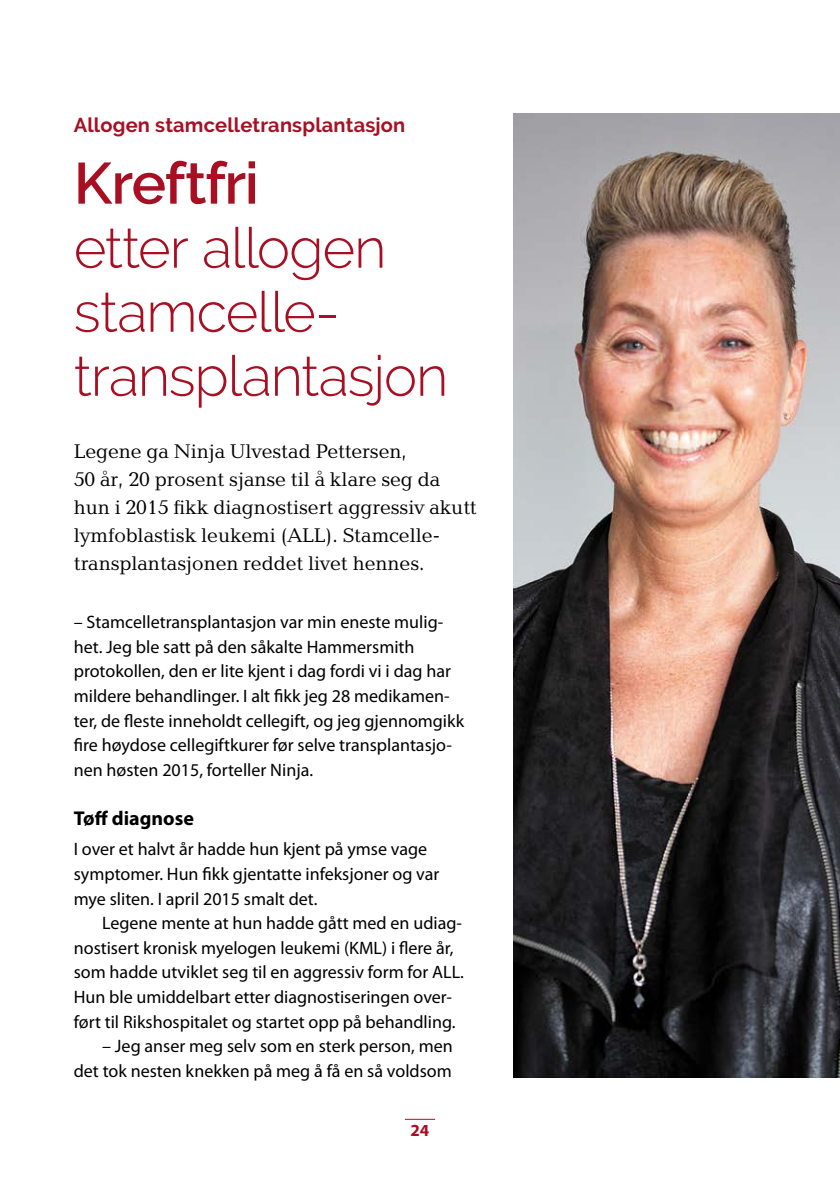
<style>
.page{position:relative;width:840px;height:1191px;background:#fff}
.page>*{position:absolute;margin:0;border:0;box-sizing:border-box;transform-origin:0 0}
.t1{font:600 58px "Raleway";letter-spacing:-.025em;color:#a80f22}
.t2{font:300 56px/64px "Raleway";letter-spacing:-.02em;color:#a80f22}
.t3{font:20.4px/28px "Baltica";color:#000}
.t4{font:700 20px "Raleway";letter-spacing:.01em;color:#a80f22}
.t5{font:700 20px "Myriad Pro";color:#000}
.t6{font:18px/24.6px "Myriad Pro";color:#000}
.t7{font:700 17px "Myriad Pro";color:#a80f22}
</style>
<div class="page">
<hr style="left:404px;top:1118px;width:31px;height:1px;background:#a80f22">
<img style="left:513px;top:113px;width:326px;height:964px">
<p class="t4" style="left:74px;top:114px;width:333px">Allogen stamcelletransplantasjon</p>
<h1 class="t1" style="left:74px;top:150px;width:186px">Kreftfri</h1>
<h2 class="t2" style="left:74px;top:216px;width:376px">etter allogen stamcelle&shy;transplantasjon</h2>
<p class="t3" style="left:74px;top:438px;width:404px">Legene ga Ninja Ulvestad Pettersen,<br>50 år, 20 prosent sjanse til å klare seg da hun i 2015 fikk diagnostisert aggressiv akutt lymfoblastisk leukemi (ALL). Stamcelle&shy;transplantasjonen reddet livet hennes.</p>
<p class="t6" style="left:74px;top:610px;width:392px">– Stamcelletransplantasjon var min eneste mulig&shy;het. Jeg ble satt på den såkalte Hammersmith protokollen, den er lite kjent i dag fordi vi i dag har mildere behandlinger. I alt fikk jeg 28 medikamen&shy;ter, de fleste inneholdt cellegift, og jeg gjennomgikk fire høydose cellegiftkurer før selve transplantasjo&shy;nen høsten 2015, forteller Ninja.</p>
<p class="t5" style="left:74px;top:807px;width:122px">Tøff diagnose</p>
<p class="t6" style="left:74px;top:837px;width:367px">I over et halvt år hadde hun kjent på ymse vage symptomer. Hun fikk gjentatte infeksjoner og var mye sliten. I april 2015 smalt det.</p>
<p class="t6" style="left:74px;top:911px;width:391px;text-indent:28px">Legene mente at hun hadde gått med en udiag&shy;nostisert kronisk myelogen leukemi (KML) i flere år, som hadde utviklet seg til en aggressiv form for ALL.<br>Hun ble umiddelbart etter diagnostiseringen over&shy;ført til Rikshospitalet og startet opp på behandling.</p>
<p class="t6" style="left:74px;top:1034px;width:380px;text-align:right">– Jeg anser meg selv som en sterk person, men det tok nesten knekken på meg å få en så voldsom</p>
<p class="t7" style="left:410px;top:1120px;width:20px">24</p>
</div>
